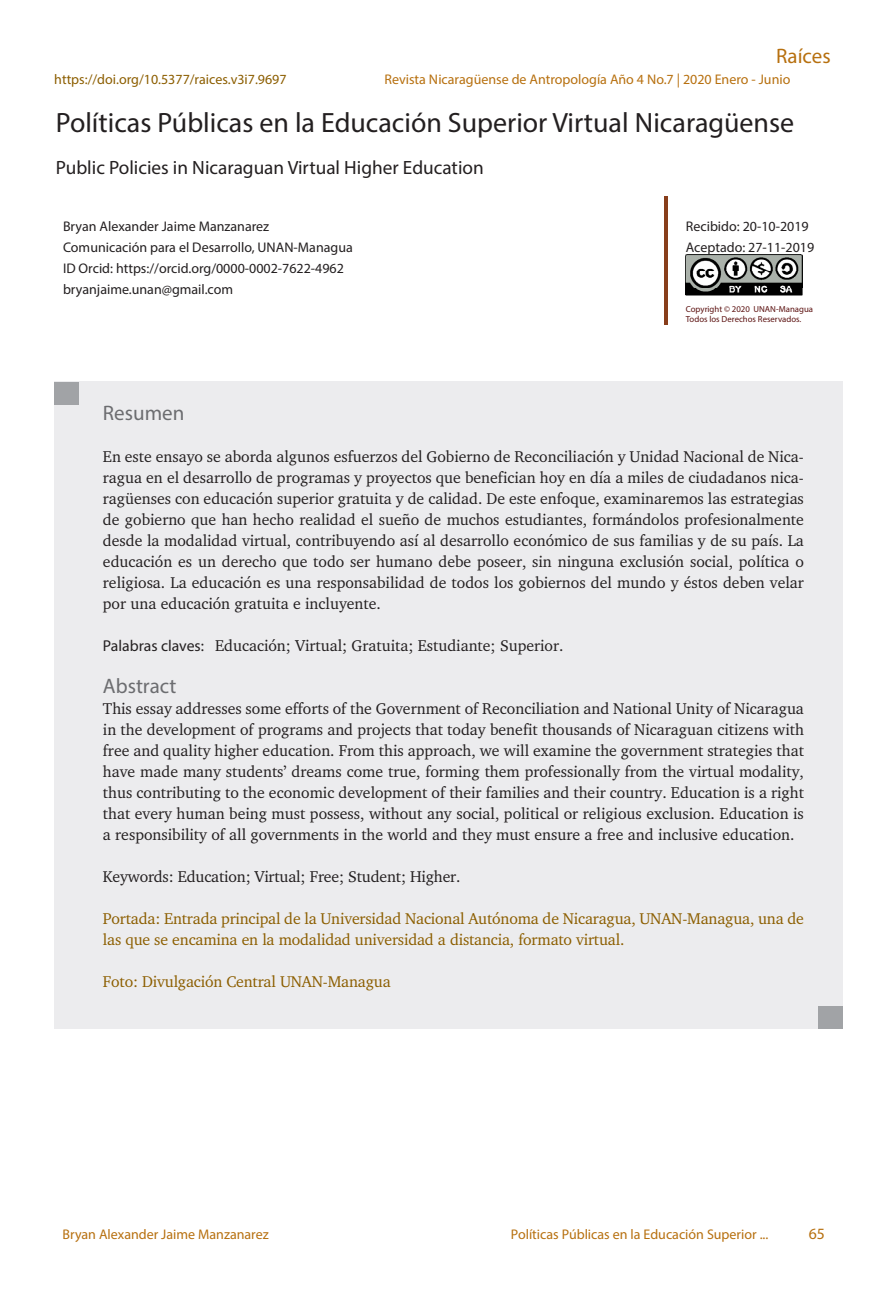
<style>
.page{position:relative;width:893px;height:1290px;background:#fff}
.page>*{position:absolute;margin:0;border:0;box-sizing:border-box;transform-origin:0 0}
.t1{font:28px "Myriad Pro";color:#231f20}
.CUERPO_DE_TEXTO{font:21px "Myriad Pro";color:#6c6d70}
.t2{font:21px "Myriad Pro";color:#b7700f}
.t3{font:19.25px "Myriad Pro";color:#231f20}
.CUERPO_DE_TEXTO-2{font:15.75px/21px "Charter";color:#231f20;text-align:justify}
.CUERPO_DE_TEXTO-3{font:15.75px/21px "Charter";letter-spacing:-.01em;color:#8c5e00}
.t4{font:15.75px "Myriad Pro";color:#b7700f}
.t5{font:14px "Myriad Pro";color:#231f20}
.t6{font:14px "Myriad Pro";color:#b7700f}
.t7{font:14px "Myriad Pro";color:#8c5e00}
.t8{font:8.75px "Myriad Pro";color:#5c1211}
.s1{font-family:"Myriad Pro"}
</style>
<div class="page">
<div style="left:54px;top:381px;width:789px;height:648px;background:#ececee"></div>
<div style="left:54px;top:382px;width:25px;height:23px;background:#a1a3a6"></div>
<div style="left:818px;top:1006px;width:25px;height:23px;background:#a1a3a6"></div>
<hr style="left:664px;top:196px;width:4px;height:128px;background:#883e1b">
<img style="left:686px;top:254px;width:116px;height:41px">
<p class="t7" style="left:54px;top:71px;width:234px">https://doi.org/10.5377/raices.v3i7.9697</p>
<h2 class="t2" style="left:776px;top:43px;width:56px">Raíces</h2>
<p class="t6" style="left:384px;top:71px;width:407px">Revista Nicaragüense de Antropología Año 4 No.7 | 2020 Enero - Junio</p>
<p class="t1" style="left:56px;top:105px;width:740px">Políticas Públicas en la Educación Superior Virtual Nicaragüense</p>
<p class="t3" style="left:56px;top:156px;width:429px">Public Policies in Nicaraguan Virtual Higher Education</p>
<p class="t5" style="left:63px;top:218px;width:208px">Bryan Alexander Jaime Manzanarez</p>
<p class="t5" style="left:63px;top:239px;width:291px">Comunicación para el Desarrollo, UNAN-Managua</p>
<p class="t5" style="left:63px;top:260px;width:282px">ID Orcid: https://orcid.org/0000-0002-7622-4962</p>
<p class="t5" style="left:63px;top:281px;width:172px">bryanjaime.unan@gmail.com</p>
<p class="t5" style="left:686px;top:218px;width:124px">Recibido: 20-10-2019</p>
<p class="t5" style="left:686px;top:239px;width:130px">Aceptado: 27-11-2019</p>
<p class="t8" style="left:686px;top:303px;width:129px">Copyright © 2020 UNAN-Managua</p>
<p class="t8" style="left:686px;top:314px;width:117px">Todos los Derechos Reservados.</p>
<p class="CUERPO_DE_TEXTO" style="left:103px;top:400px;width:83px">Resumen</p>
<p class="CUERPO_DE_TEXTO-2" style="left:103px;top:446px;width:702px">En este ensayo se aborda algunos esfuerzos del Gobierno de Reconciliación y Unidad Nacional de Nica&shy;ragua en el desarrollo de programas y proyectos que benefician hoy en día a miles de ciudadanos nica&shy;ragüenses con educación superior gratuita y de calidad. De este enfoque, examinaremos las estrategias de gobierno que han hecho realidad el sueño de muchos estudiantes, formándolos profesionalmente desde la modalidad virtual, contribuyendo así al desarrollo económico de sus familias y de su país. La educación es un derecho que todo ser humano debe poseer, sin ninguna exclusión social, política o religiosa. La educación es una responsabilidad de todos los gobiernos del mundo y éstos deben velar por una educación gratuita e incluyente.</p>
<p class="CUERPO_DE_TEXTO-2" style="left:103px;top:635px;width:462px"><span class="s1">Palabras claves:</span> Educación; Virtual; Gratuita; Estudiante; Superior.</p>
<p class="CUERPO_DE_TEXTO" style="left:103px;top:673px;width:75px">Abstract</p>
<p class="CUERPO_DE_TEXTO-2" style="left:103px;top:698px;width:702px">This essay addresses some efforts of the Government of Reconciliation and National Unity of Nicaragua in the development of programs and projects that today benefit thousands of Nicaraguan citizens with free and quality higher education. From this approach, we will examine the government strategies that have made many students’ dreams come true, forming them professionally from the virtual modality, thus contributing to the economic development of their families and their country. Education is a right that every human being must possess, without any social, political or religious exclusion. Education is a responsibility of all governments in the world and they must ensure a free and inclusive education.</p>
<p class="CUERPO_DE_TEXTO-2" style="left:103px;top:866px;width:359px">Keywords: Education; Virtual; Free; Student; Higher.</p>
<p class="CUERPO_DE_TEXTO-3" style="left:103px;top:908px;width:702px">Portada: Entrada principal de la Universidad Nacional Autónoma de Nicaragua, UNAN-Managua, una de las que se encamina en la modalidad universidad a distancia, formato virtual.</p>
<p class="CUERPO_DE_TEXTO-3" style="left:103px;top:971px;width:289px">Foto: Divulgación Central UNAN-Managua</p>
<p class="t6" style="left:63px;top:1226px;width:208px">Bryan Alexander Jaime Manzanarez</p>
<p class="t4" style="left:809px;top:1224px;width:18px">65</p>
<p class="t6" style="left:511px;top:1226px;width:259px">Políticas Públicas en la Educación Superior ...</p>
</div>
